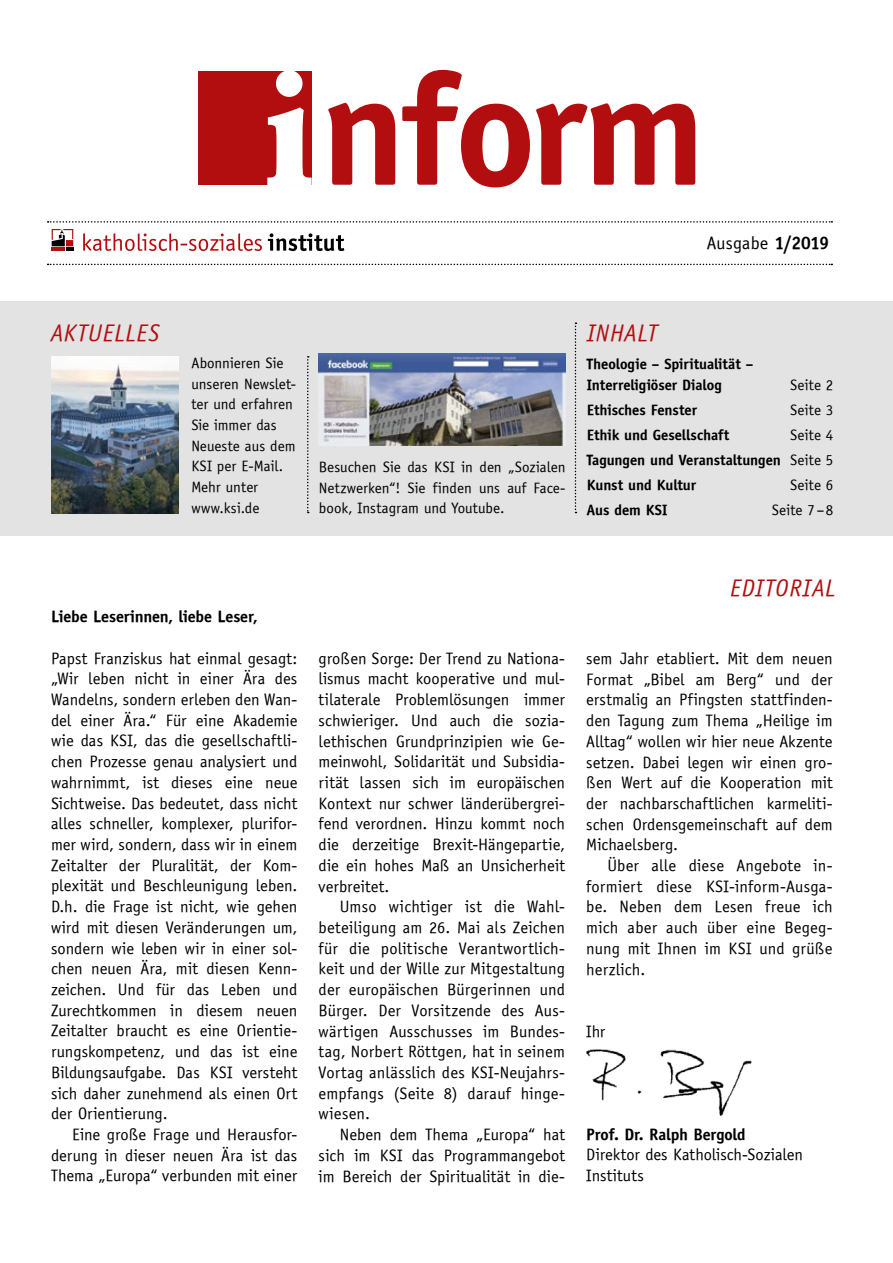
<style>
.page{position:relative;width:893px;height:1263px;background:#fff}
.page>*{position:absolute;margin:0;border:0;box-sizing:border-box;transform-origin:0 0}
.t1{font:italic 24px "Officina Sans ITCTT Book";letter-spacing:.04em;color:#b20e10}
.t2{font:18px "Officina Sans ITCTT Book";letter-spacing:.01em;color:#000}
.t3{font:16.5px/20.7px "Officina Sans ITCTT Book";letter-spacing:.005em;color:#000;text-align:justify}
.t4{font:16.5px "Officina Sans ITCTT Bold";letter-spacing:-.005em;color:#000}
.t5{font:15px/20.7px "Officina Sans ITCTT Book";letter-spacing:.005em;color:#000;text-align:justify}
.t6{font:15px/20.7px "Officina Sans ITCTT Bold";letter-spacing:-.005em;color:#000}
.s1{font-family:"Officina Sans ITCTT Bold"}
.s2{font-family:"Officina Sans ITCTT Book"}
</style>
<div class="page">
<div style="left:0;top:301px;width:893px;height:234px;background:#e3e3e3"></div>
<img style="left:586px;top:1049px;width:166px;height:67px">
<svg style="left:328px;top:70px;width:367px;height:117px"></svg>
<div style="left:198px;top:71px;width:114px;height:114px;background:#b20e10"></div>
<svg style="left:267px;top:71px;width:45px;height:114px"></svg>
<svg style="left:83px;top:233px;width:179px;height:18px"></svg>
<svg style="left:268px;top:233px;width:76px;height:18px"></svg>
<svg style="left:52px;top:229px;width:21px;height:22px"></svg>
<svg style="left:48px;top:221px;width:784px;height:2px"></svg>
<svg style="left:48px;top:264px;width:784px;height:1px"></svg>
<svg style="left:575px;top:322px;width:1px;height:191px"></svg>
<svg style="left:307px;top:356px;width:2px;height:157px"></svg>
<img style="left:319px;top:353px;width:247px;height:93px">
<img style="left:51px;top:356px;width:128px;height:157px">
<p class="t2" style="left:707px;top:232px;width:124px">Ausgabe <span class="s1">1/2019</span></p>
<h1 class="t1" style="left:51px;top:319px;width:110px">AKTUELLES</h1>
<p class="t5" style="left:191px;top:352px;width:106px;text-align:left">Abonnieren Sie unseren Newslet&shy;ter und erfahren<br>Sie immer das<br>Neueste aus dem<br>KSI per E-Mail.<br>Mehr unter www.ksi.de</p>
<p class="t5" style="left:319px;top:456px;width:248px">Besuchen Sie das KSI in den „Sozialen Netzwerken“! Sie finden uns auf Face&shy;book, Instagram und Youtube.</p>
<h1 class="t1" style="left:587px;top:319px;width:71px">INHALT</h1>
<p class="t6" style="left:587px;top:354px;width:168px">Theologie – Spiritualität –<br>Interreligiöser Dialog</p>
<p class="t5" style="left:790px;top:375px;width:45px">Seite 2</p>
<p class="t6" style="left:587px;top:399px;width:112px">Ethisches Fenster</p>
<p class="t5" style="left:790px;top:400px;width:45px">Seite 3</p>
<p class="t6" style="left:587px;top:424px;width:144px">Ethik und Gesellschaft</p>
<p class="t5" style="left:790px;top:424px;width:45px">Seite 4</p>
<p class="t6" style="left:587px;top:447px;width:248px;line-height:24.9px">Tagungen und Veranstaltungen <span class="s2">Seite 5<br></span>Kunst und Kultur</p>
<p class="t5" style="left:790px;top:474px;width:45px">Seite 6</p>
<p class="t6" style="left:587px;top:499px;width:82px">Aus dem KSI</p>
<p class="t5" style="left:772px;top:499px;width:63px">Seite 7–8</p>
<p class="t4" style="left:51px;top:606px;width:208px">Liebe Leserinnen, liebe Leser,</p>
<p class="t3" style="left:51px;top:648px;width:248px">Papst Franziskus hat einmal gesagt: „Wir leben nicht in einer Ära des Wandelns, sondern erleben den Wan&shy;del einer Ära.“ Für eine Akademie wie das KSI, das die gesellschaftli&shy;chen Prozesse genau analysiert und wahrnimmt, ist dieses eine neue Sichtweise. Das bedeutet, dass nicht alles schneller, komplexer, plurifor&shy;mer wird, sondern, dass wir in einem Zeitalter der Pluralität, der Kom&shy;plexität und Beschleunigung leben.<br>D.h. die Frage ist nicht, wie gehen wird mit diesen Veränderungen um, sondern wie leben wir in einer sol&shy;chen neuen Ära, mit diesen Kenn&shy;zeichen. Und für das Leben und Zurechtkommen in diesem neuen Zeitalter braucht es eine Orientie&shy;rungskompetenz, und das ist eine Bildungsaufgabe. Das KSI versteht sich daher zunehmend als einen Ort der Orientierung.</p>
<p class="t3" style="left:51px;top:1124px;width:248px;text-indent:21px">Eine große Frage und Herausfor&shy;derung in dieser neuen Ära ist das Thema „Europa“ verbunden mit einer</p>
<p class="t3" style="left:319px;top:648px;width:248px">großen Sorge: Der Trend zu Nationa&shy;lismus macht kooperative und mul&shy;tilaterale Problemlösungen immer schwieriger. Und auch die sozia&shy;lethischen Grundprinzipien wie Ge&shy;meinwohl, Solidarität und Subsidia&shy;rität lassen sich im europäischen Kontext nur schwer länderübergrei&shy;fend verordnen. Hinzu kommt noch die derzeitige Brexit-Hängepartie, die ein hohes Maß an Unsicherheit verbreitet.</p>
<p class="t3" style="left:319px;top:896px;width:248px;text-indent:21px">Umso wichtiger ist die Wahl&shy;beteiligung am 26. Mai als Zeichen für die politische Verantwortlich&shy;keit und der Wille zur Mitgestaltung der europäischen Bürgerinnen und Bürger. Der Vorsitzende des Aus&shy;wärtigen Ausschusses im Bundes&shy;tag, Norbert Röttgen, hat in seinem Vortag anlässlich des KSI-Neujahrs&shy;empfangs (Seite 8) darauf hinge&shy;wiesen.</p>
<p class="t3" style="left:319px;top:1124px;width:248px;text-indent:21px">Neben dem Thema „Europa“ hat sich im KSI das Programmangebot im Bereich der Spiritualität in die-</p>
<h1 class="t1" style="left:730px;top:574px;width:106px">EDITORIAL</h1>
<p class="t3" style="left:586px;top:648px;width:248px">sem Jahr etabliert. Mit dem neuen Format „Bibel am Berg“ und der erstmalig an Pfingsten stattfinden&shy;den Tagung zum Thema „Heilige im Alltag“ wollen wir hier neue Akzente setzen. Dabei legen wir einen gro&shy;ßen Wert auf die Kooperation mit der nachbarschaftlichen karmeliti&shy;schen Ordensgemeinschaft auf dem Michaelsberg.</p>
<p class="t3" style="left:586px;top:855px;width:248px;text-indent:21px">Über alle diese Angebote in&shy;formiert diese KSI-inform-Ausga&shy;be. Neben dem Lesen freue ich mich aber auch über eine Begeg&shy;nung mit Ihnen im KSI und grüße herzlich.</p>
<p class="t3" style="left:586px;top:1021px;width:21px">Ihr</p>
<p class="t4" style="left:586px;top:1124px;width:161px">Prof. Dr. Ralph Bergold</p>
<p class="t3" style="left:586px;top:1144px;width:218px">Direktor des Katholisch-Sozialen<br>Instituts</p>
</div>
